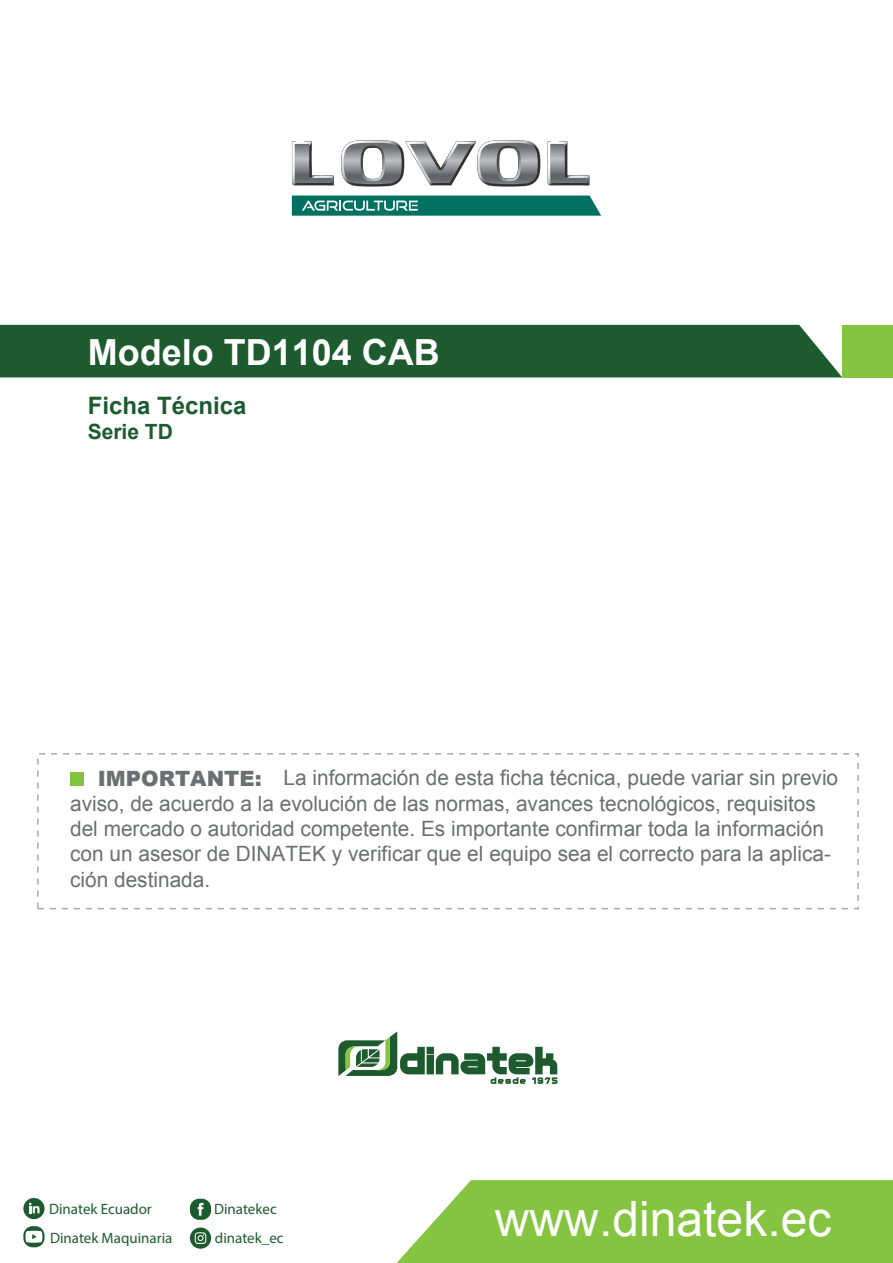
<style>
.page{position:relative;width:893px;height:1263px;background:#fff}
.page>*{position:absolute;margin:0;border:0;box-sizing:border-box;transform-origin:0 0}
.t1{font:48.6px "Arial";color:#fff}
.t2{font:700 36px "Arial";color:#fff}
.t3{font:700 24px "Arial";color:#1d5b2e}
.t4{font:21.15px/25.3px "Arial";color:#6d6e71}
.t5{font:900 21.15px "Arial";color:#6d6e71}
.t6{font:700 21px "Arial";color:#1d5b2e}
.t7{font:15px/29.4px "Myriad Pro";color:#1d5b2e}
</style>
<div class="page">
<div style="left:0;top:325px;width:842px;height:52px;background:#1d5b2e"></div>
<div style="left:843px;top:325px;width:50px;height:52px;background:#84c440"></div>
<svg style="left:338px;top:1031px;width:220px;height:53px"></svg>
<div style="left:37px;top:753px;width:822px;height:156px;border:2px dashed #a8a9ad"></div>
<div style="left:70px;top:772px;width:13px;height:13px;background:#84c440"></div>
<svg style="left:547px;top:141px;width:43px;height:44px"></svg>
<svg style="left:292px;top:141px;width:42px;height:44px"></svg>
<svg style="left:341px;top:140px;width:199px;height:47px"></svg>
<svg style="left:292px;top:196px;width:309px;height:20px"></svg>
<svg style="left:397px;top:1180px;width:496px;height:83px"></svg>
<svg style="left:23px;top:1226px;width:22px;height:21px"></svg>
<svg style="left:25px;top:1231px;width:17px;height:12px"></svg>
<svg style="left:23px;top:1198px;width:22px;height:21px"></svg>
<svg style="left:29px;top:1203px;width:11px;height:10px"></svg>
<div style="left:190px;top:1199px;width:21px;height:21px;background:#1d5b2e;border-radius:9px"></div>
<svg style="left:198px;top:1203px;width:5px;height:13px"></svg>
<svg style="left:190px;top:1227px;width:21px;height:22px"></svg>
<svg style="left:195px;top:1232px;width:11px;height:12px"></svg>
<h2 class="t2" style="left:88px;top:339px;width:354px">Modelo TD1104 CAB</h2>
<p class="t3" style="left:88px;top:396px;width:160px">Ficha Técnica</p>
<p class="t6" style="left:88px;top:424px;width:87px">Serie TD</p>
<p class="t4" style="left:70px;top:767px;width:770px;text-indent:213px">La información de esta ficha técnica, puede variar sin previo aviso, de acuerdo a la evolución de las normas, avances tecnológicos, requisitos del mercado o autoridad competente. Es importante confirmar toda la información con un asesor de DINATEK y verificar que el equipo sea el correcto para la aplica&shy;ción destinada.</p>
<p class="t5" style="left:98px;top:766px;width:166px">IMPORTANTE:</p>
<p class="t7" style="left:49px;top:1195px;width:125px">Dinatek Ecuador<br>Dinatek Maquinaria</p>
<p class="t7" style="left:214px;top:1195px;width:71px">Dinatekec dinatek_ec</p>
<h1 class="t1" style="left:495px;top:1200px;width:338px">www.dinatek.ec</h1>
</div>
